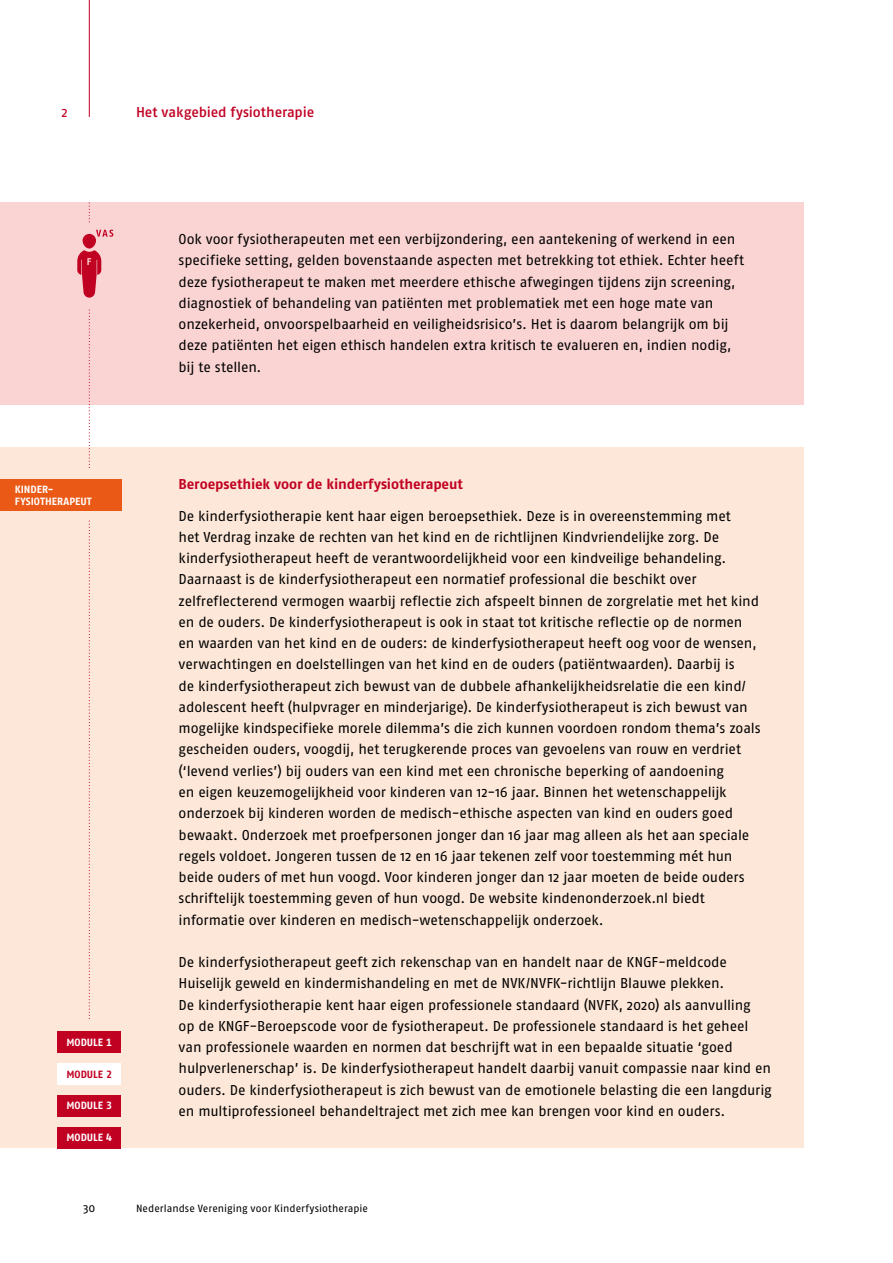
<style>
.page{position:relative;width:893px;height:1263px;background:#fff}
.page>*{position:absolute;margin:0;border:0;box-sizing:border-box;transform-origin:0 0}
.t1{font:14.25px/21.3px "Fago No";letter-spacing:-.01em;color:#000}
.t2{font:700 14.25px "Fago No";letter-spacing:-.01em;color:#c10122}
.t3{font:500 14.25px "Fago No";letter-spacing:-.01em;color:#c10122}
.t4{font:14.25px "Fago No";color:#c10122}
.t5{font:12px "Fago No";color:#000}
.t6{font:10.5px "Fago No";color:#000}
.t7{font:700 10.5px/12px "Fago No Tf";color:#fff}
.t8{font:700 10.5px "Fago No Tf";color:#c10122}
</style>
<div class="page">
<hr style="left:89px;top:0;width:1px;height:117px;background:#c10122">
<div style="left:0;top:202px;width:804px;height:202px;background:#fad4d3"></div>
<div style="left:0;top:446px;width:804px;height:64px;background:#fde7d8"></div>
<div style="left:0;top:478px;width:804px;height:479px;background:#fde7d8"></div>
<div style="left:0;top:925px;width:804px;height:96px;background:#fde7d8"></div>
<div style="left:0;top:967px;width:804px;height:181px;background:#fde7d8"></div>
<div style="left:0;top:479px;width:121px;height:32px;background:#ea5915"></div>
<svg style="left:77px;top:202px;width:36px;height:915px"></svg>
<div style="left:79px;top:1020px;width:21px;height:117px;background:#fde7d8"></div>
<div style="left:57px;top:1127px;width:64px;height:21px;background:#c10122"></div>
<div style="left:57px;top:1095px;width:64px;height:21px;background:#c10122"></div>
<div style="left:57px;top:1031px;width:64px;height:21px;background:#c10122"></div>
<div style="left:57px;top:1063px;width:64px;height:21px;background:#fff"></div>
<p class="t4" style="left:62px;top:104px;width:8px">2</p>
<p class="t3" style="left:136px;top:104px;width:180px">Het vakgebied fysiotherapie</p>
<p class="t7" style="left:15px;top:483px;width:78px">KINDER-<br>FYSIOTHERAPEUT</p>
<p class="t7" style="left:66px;top:1036px;width:47px">MODULE 1</p>
<p class="t8" style="left:66px;top:1068px;width:47px">MODULE 2</p>
<p class="t7" style="left:66px;top:1099px;width:47px">MODULE 3</p>
<p class="t7" style="left:66px;top:1131px;width:47px">MODULE 4</p>
<p class="t1" style="left:179px;top:228px;width:567px">Ook voor fysiotherapeuten met een verbijzondering, een aantekening of werkend in een specifieke setting, gelden bovenstaande aspecten met betrekking tot ethiek. Echter heeft deze fysiotherapeut te maken met meerdere ethische afwegingen tijdens zijn screening, diagnostiek of behandeling van patiënten met problematiek met een hoge mate van onzekerheid, onvoorspelbaarheid en veiligheidsrisico’s. Het is daarom belangrijk om bij deze patiënten het eigen ethisch handelen extra kritisch te evalueren en, indien nodig, bij te stellen.</p>
<p class="t2" style="left:179px;top:475px;width:286px">Beroepsethiek voor de kinderfysiotherapeut</p>
<p class="t1" style="left:179px;top:505px;width:584px">De kinderfysiotherapie kent haar eigen beroepsethiek. Deze is in overeenstemming met<br>het Verdrag inzake de rechten van het kind en de richtlijnen Kindvriendelijke zorg. De kinderfysiotherapeut heeft de verantwoordelijkheid voor een kindveilige behandeling.<br>Daarnaast is de kinderfysiotherapeut een normatief professional die beschikt over zelfreflecterend vermogen waarbij reflectie zich afspeelt binnen de zorgrelatie met het kind en de ouders. De kinderfysiotherapeut is ook in staat tot kritische reflectie op de normen en waarden van het kind en de ouders: de kinderfysiotherapeut heeft oog voor de wensen, verwachtingen en doelstellingen van het kind en de ouders (patiëntwaarden). Daarbij is<br>de kinderfysiotherapeut zich bewust van de dubbele afhankelijkheidsrelatie die een kind/ adolescent heeft (hulpvrager en minderjarige). De kinderfysiotherapeut is zich bewust van mogelijke kindspecifieke morele dilemma’s die zich kunnen voordoen rondom thema’s zoals gescheiden ouders, voogdij, het terugkerende proces van gevoelens van rouw en verdriet (‘levend verlies’) bij ouders van een kind met een chronische beperking of aandoening<br>en eigen keuzemogelijkheid voor kinderen van 12-16 jaar. Binnen het wetenschappelijk onderzoek bij kinderen worden de medisch-ethische aspecten van kind en ouders goed bewaakt. Onderzoek met proefpersonen jonger dan 16 jaar mag alleen als het aan speciale regels voldoet. Jongeren tussen de 12 en 16 jaar tekenen zelf voor toestemming mét hun beide ouders of met hun voogd. Voor kinderen jonger dan 12 jaar moeten de beide ouders schriftelijk toestemming geven of hun voogd. De website kindenonderzoek.nl biedt informatie over kinderen en medisch-wetenschappelijk onderzoek.</p>
<p class="t1" style="left:179px;top:951px;width:595px">De kinderfysiotherapeut geeft zich rekenschap van en handelt naar de KNGF-meldcode Huiselijk geweld en kindermishandeling en met de NVK/NVFK-richtlijn Blauwe plekken.<br>De kinderfysiotherapie kent haar eigen professionele standaard (NVFK, 2020) als aanvulling<br>op de KNGF-Beroepscode voor de fysiotherapeut. De professionele standaard is het geheel van professionele waarden en normen dat beschrijft wat in een bepaalde situatie ‘goed hulpverlenerschap’ is. De kinderfysiotherapeut handelt daarbij vanuit compassie naar kind en ouders. De kinderfysiotherapeut is zich bewust van de emotionele belasting die een langdurig en multiprofessioneel behandeltraject met zich mee kan brengen voor kind en ouders.</p>
<p class="t5" style="left:83px;top:1201px;width:14px">30</p>
<p class="t6" style="left:136px;top:1202px;width:234px">Nederlandse Vereniging voor Kinderfysiotherapie</p>
</div>
